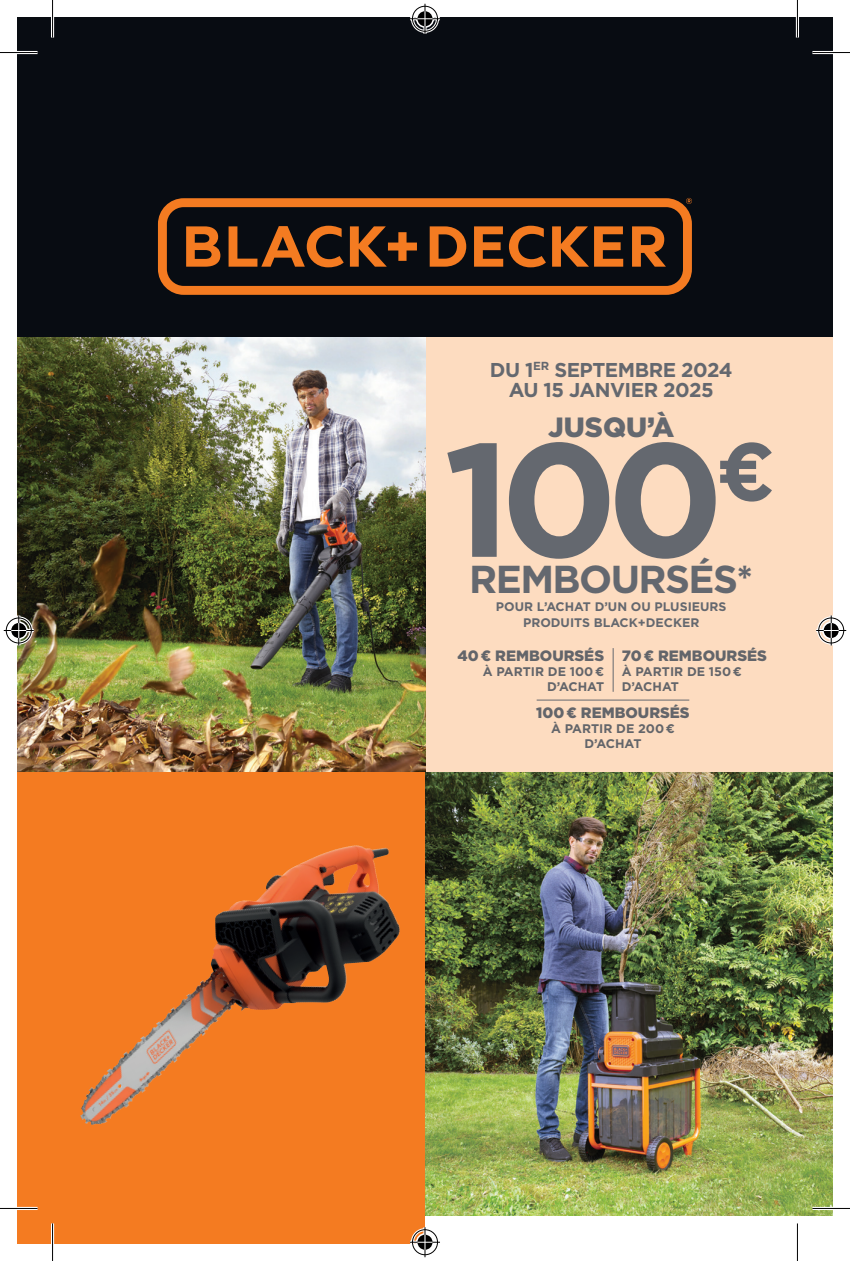
<style>
.page{position:relative;width:850px;height:1261px;background:#fff}
.page>*{position:absolute;margin:0;border:0;box-sizing:border-box;transform-origin:0 0}
.t1{font:700 81.75px "Gotham";color:#64686f}
.t2{font:700 39px "Gotham";letter-spacing:-.04em;color:#64686f}
.t3{font:900 27.75px "Gotham";color:#64686f}
.t4{font:700 20px/20px "Gotham";letter-spacing:-.025em;color:#64686f;text-align:center}
.t5{font:900 15px "Gotham";color:#63656a}
.t6{font:700 12.5px/15px "Gotham";color:#63656a;text-align:right}
.t7{font:700 12.5px/15.8px "Gotham";color:#64686f;text-align:center}
</style>
<div class="page">
<div style="left:425px;top:336px;width:407px;height:436px;background:#fddcc0"></div>
<img style="left:17px;top:336px;width:408px;height:436px">
<div style="left:17px;top:17px;width:815px;height:319px;background:#080c12"></div>
<svg style="left:158px;top:198px;width:533px;height:97px"></svg>
<svg style="left:685px;top:198px;width:6px;height:6px"></svg>
<div style="left:17px;top:772px;width:408px;height:471px;background:#f47b21"></div>
<img style="left:425px;top:772px;width:407px;height:443px">
<img style="left:151px;top:846px;width:200px;height:185px">
<svg style="left:447px;top:442px;width:268px;height:116px"></svg>
<hr style="left:612px;top:648px;width:1px;height:43px;background:#64686f">
<hr style="left:536px;top:699px;width:153px;height:1px;background:#64686f">
<hr style="left:0;top:51px;width:38px;height:3px;background:#fff">
<hr style="left:812px;top:51px;width:37px;height:3px;background:#fff">
<hr style="left:0;top:1206px;width:38px;height:3px;background:#fff">
<hr style="left:812px;top:1206px;width:37px;height:3px;background:#fff">
<hr style="left:51px;top:0;width:3px;height:37px;background:#fff">
<hr style="left:51px;top:1223px;width:3px;height:37px;background:#fff">
<hr style="left:795px;top:0;width:3px;height:37px;background:#fff">
<hr style="left:0;top:52px;width:38px;height:1px;background:#000">
<hr style="left:812px;top:52px;width:37px;height:1px;background:#000">
<hr style="left:0;top:1207px;width:38px;height:1px;background:#000">
<hr style="left:812px;top:1207px;width:37px;height:1px;background:#000">
<hr style="left:52px;top:0;width:1px;height:37px;background:#000">
<hr style="left:52px;top:1223px;width:1px;height:37px;background:#000">
<hr style="left:796px;top:0;width:1px;height:37px;background:#000">
<hr style="left:796px;top:1223px;width:1px;height:37px;background:#000">
<div style="left:410px;top:5px;width:29px;height:28px;border:3px solid #fff;border-radius:50%"></div>
<hr style="left:410px;top:17px;width:30px;height:3px;background:#fff">
<hr style="left:423px;top:4px;width:3px;height:30px;background:#fff">
<div style="left:415px;top:10px;width:19px;height:18px;border:3px solid #fff;border-radius:50%"></div>
<div style="left:412px;top:6px;width:25px;height:26px;border:1px solid #000;border-radius:50%"></div>
<hr style="left:410px;top:18px;width:30px;height:1px;background:#000">
<hr style="left:424px;top:4px;width:1px;height:30px;background:#000">
<svg style="left:417px;top:11px;width:15px;height:15px"></svg>
<div style="left:410px;top:1227px;width:29px;height:28px;border:3px solid #fff;border-radius:50%"></div>
<hr style="left:410px;top:1240px;width:30px;height:3px;background:#fff">
<hr style="left:423px;top:1226px;width:3px;height:30px;background:#fff">
<div style="left:415px;top:1232px;width:19px;height:18px;border:3px solid #fff;border-radius:50%"></div>
<div style="left:412px;top:1229px;width:25px;height:25px;border:1px solid #000;border-radius:50%"></div>
<hr style="left:410px;top:1241px;width:30px;height:1px;background:#000">
<hr style="left:424px;top:1226px;width:1px;height:30px;background:#000">
<svg style="left:417px;top:1234px;width:15px;height:15px"></svg>
<div style="left:5px;top:616px;width:28px;height:28px;border:3px solid #fff;border-radius:50%"></div>
<svg style="left:5px;top:628px;width:29px;height:4px"></svg>
<hr style="left:17px;top:615px;width:3px;height:30px;background:#fff">
<div style="left:10px;top:621px;width:18px;height:18px;border:3px solid #fff;border-radius:50%"></div>
<div style="left:6px;top:617px;width:26px;height:26px;border:1px solid #000;border-radius:50%"></div>
<hr style="left:4px;top:630px;width:30px;height:1px;background:#000">
<hr style="left:18px;top:615px;width:1px;height:30px;background:#000">
<svg style="left:11px;top:623px;width:15px;height:15px"></svg>
<div style="left:816px;top:616px;width:28px;height:28px;border:3px solid #fff;border-radius:50%"></div>
<svg style="left:816px;top:628px;width:29px;height:4px"></svg>
<hr style="left:829px;top:615px;width:3px;height:30px;background:#fff">
<div style="left:821px;top:621px;width:18px;height:18px;border:3px solid #fff;border-radius:50%"></div>
<div style="left:818px;top:617px;width:25px;height:26px;border:1px solid #000;border-radius:50%"></div>
<hr style="left:815px;top:630px;width:30px;height:1px;background:#000">
<hr style="left:830px;top:615px;width:1px;height:30px;background:#000">
<svg style="left:823px;top:623px;width:15px;height:15px"></svg>
<h3 class="t4" style="left:489px;top:360px;width:244px">DU 1<sup>ER</sup> SEPTEMBRE 2024<br>AU 15 JANVIER 2025</h3>
<h3 class="t3" style="left:548px;top:408px;width:128px">JUSQU’À</h3>
<h1 class="t1" style="left:715px;top:417px;width:60px">€</h1>
<h2 class="t2" style="left:469px;top:553px;width:285px">REMBOURSÉS*</h2>
<p class="t7" style="left:495px;top:598px;width:232px">POUR L’ACHAT D’UN OU PLUSIEURS<br>PRODUITS BLACK+DECKER</p>
<p class="t5" style="left:457px;top:645px;width:148px">40 € REMBOURSÉS</p>
<p class="t6" style="left:482px;top:663px;width:123px">À PARTIR DE 100 €<br>D’ACHAT</p>
<p class="t5" style="left:621px;top:645px;width:146px">70 € REMBOURSÉS</p>
<p class="t6" style="left:621px;top:663px;width:121px;text-align:left">À PARTIR DE 150 €<br>D’ACHAT</p>
<p class="t5" style="left:536px;top:702px;width:155px">100 € REMBOURSÉS</p>
<p class="t6" style="left:550px;top:720px;width:125px;text-align:center">À PARTIR DE 200 €<br>D’ACHAT</p>
</div>
